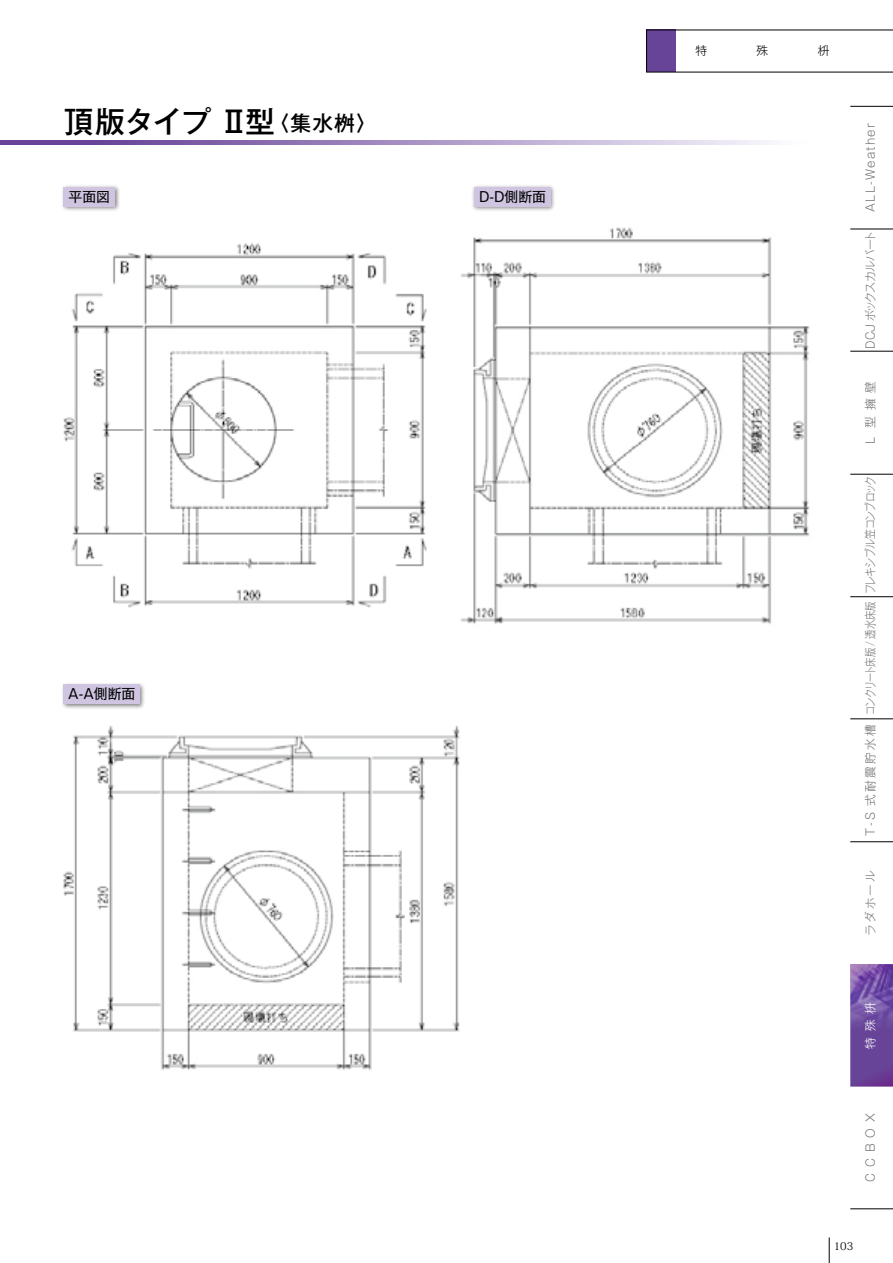
<style>
.page{position:relative;width:893px;height:1263px;background:#fff}
.page>*{position:absolute;margin:0;border:0;box-sizing:border-box;transform-origin:0 0}
.t1{font:500 29.7px "Gothic MB101 Pro";letter-spacing:-.035em;color:#000}
.t2{font:13.8px "Gothic MB101 Pro";color:#000}
.t3{font:300 11.7px "Gothic MB101 Pro";color:#727171}
.t4{font:300 11.7px "Gothic MB101 Pro";letter-spacing:-.075em;color:#727171;scale:.85 1}
.t5{font:300 11.7px "Gothic MB101 Pro";letter-spacing:-.095em;color:#727171;scale:.8 1}
.t6{font:300 11.7px "Gothic MB101 Pro";letter-spacing:-.07em;color:#727171;scale:.95 1}
.t7{font:300 11.7px "Gothic MB101 Pro";letter-spacing:.1em;color:#727171}
.t8{font:300 11.7px "Gothic MB101 Pro";color:#000}
.t9{font:300 11.7px "Gothic MB101 Pro";color:#fff}
.t10{font:10.65px "Koz Min Pro";color:#000}
.s1{font-size:20.85px}
</style>
<div class="page">
<svg style="left:829px;top:1237px;width:1px;height:26px"></svg>
<svg style="left:850px;top:1055px;width:43px;height:32px"></svg>
<img style="left:850px;top:964px;width:43px;height:91px">
<svg style="left:646px;top:30px;width:247px;height:42px"></svg>
<hr style="left:850px;top:106px;width:43px;height:1px;background:#000">
<hr style="left:850px;top:229px;width:43px;height:1px;background:#000">
<hr style="left:850px;top:351px;width:43px;height:1px;background:#000">
<hr style="left:850px;top:474px;width:43px;height:1px;background:#000">
<hr style="left:850px;top:596px;width:43px;height:1px;background:#000">
<hr style="left:850px;top:718px;width:43px;height:1px;background:#000">
<hr style="left:850px;top:841px;width:43px;height:1px;background:#000">
<hr style="left:850px;top:1208px;width:43px;height:1px;background:#000">
<img style="left:461px;top:227px;width:349px;height:397px">
<img style="left:64px;top:725px;width:396px;height:345px">
<div style="left:472px;top:185px;width:84px;height:27px;background:#000;opacity:.5"></div>
<div style="left:475px;top:187px;width:76px;height:19px;background:#cfc5e1"></div>
<div style="left:61px;top:682px;width:84px;height:27px;background:#000;opacity:.5"></div>
<div style="left:64px;top:685px;width:76px;height:19px;background:#cfc5e1"></div>
<img style="left:64px;top:243px;width:363px;height:365px">
<div style="left:61px;top:185px;width:59px;height:27px;background:#000;opacity:.5"></div>
<div style="left:64px;top:187px;width:51px;height:19px;background:#cfc5e1"></div>
<svg style="left:0;top:140px;width:769px;height:5px;background:#a38ec1"></svg>
<h1 class="t1" style="left:64px;top:97px;width:315px">頂版タイプ Ⅱ型<span class="s1">〈集水桝〉</span></h1>
<p class="t2" style="left:69px;top:185px;width:43px">平面図</p>
<p class="t2" style="left:479px;top:185px;width:69px">D-D側断面</p>
<p class="t2" style="left:68px;top:683px;width:69px">A-A側断面</p>
<p class="t8" style="left:695px;top:41px;width:13px">特</p>
<p class="t8" style="left:757px;top:41px;width:13px">殊</p>
<p class="t8" style="left:818px;top:41px;width:13px">枡</p>
<p class="t7" style="left:861px;top:212px;width:91px;rotate:-90deg">ALL-Weather</p>
<p class="t6" style="left:861px;top:349px;width:126px;rotate:-90deg">DCJ ボックスカルバート</p>
<p class="t3" style="left:861px;top:444px;width:64px;rotate:-90deg">L 型擁壁</p>
<p class="t4" style="left:861px;top:594px;width:141px;rotate:-90deg">フレキシブル笠コンブロック</p>
<p class="t5" style="left:861px;top:715px;width:144px;rotate:-90deg">コンクリート床版 / 透水床版</p>
<p class="t3" style="left:861px;top:836px;width:113px;rotate:-90deg">T-S 式耐震貯水槽</p>
<p class="t3" style="left:861px;top:935px;width:67px;rotate:-90deg">ラダホール</p>
<p class="t9" style="left:861px;top:1048px;width:48px;rotate:-90deg">特殊枡</p>
<p class="t3" style="left:861px;top:1182px;width:70px;rotate:-90deg">CCBOX</p>
<p class="t10" style="left:834px;top:1239px;width:21px">103</p>
</div>
